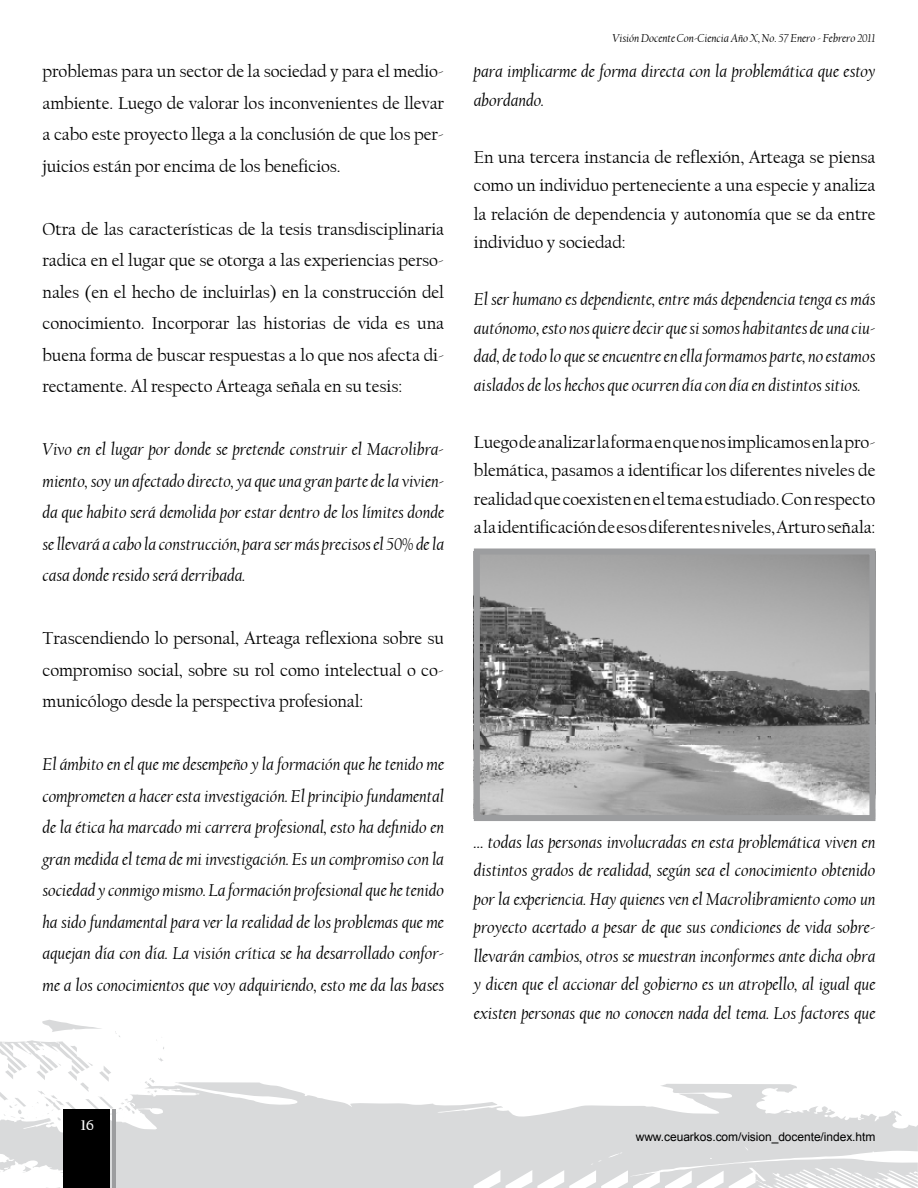
<style>
.page{position:relative;width:918px;height:1188px;background:#fff}
.page>*{position:absolute;margin:0;border:0;box-sizing:border-box;transform-origin:0 0}
.t1{font:italic 18px/31.5px "Californian FB";letter-spacing:-.005em;color:#000;text-align:justify}
.t2{font:18px/31.5px "Californian FB";letter-spacing:-.005em;color:#000;text-align:justify}
.t3{font:700 15px "Californian FB";color:#fff}
.t4{font:italic 12px "Californian FB";letter-spacing:-.005em;color:#000}
.t5{font:12px "Arial";letter-spacing:-.005em;color:#000}
</style>
<div class="page">
<svg style="left:0;top:1082px;width:917px;height:106px;fill:#d9dadb"></svg>
<svg style="left:474px;top:1146px;width:292px;height:42px"></svg>
<svg style="left:0;top:1020px;width:166px;height:105px"></svg>
<div style="left:64px;top:1110px;width:46px;height:78px;background:#000"></div>
<hr style="left:113px;top:1110px;width:3px;height:78px;background:#9c9d9f">
<svg style="left:917px;top:1125px;width:1px;height:62px"></svg>
<img style="left:481px;top:556px;width:387px;height:258px">
<div style="left:474px;top:549px;width:401px;height:272px;border:6px solid #9c9d9f"></div>
<p class="t2" style="left:43px;top:56px;width:403px">problemas para un sector de la sociedad y para el medio&shy;ambiente. Luego de valorar los inconvenientes de llevar a cabo este proyecto llega a la conclusión de que los per&shy;juicios están por encima de los beneficios.</p>
<p class="t2" style="left:43px;top:213px;width:403px">Otra de las características de la tesis transdisciplinaria radica en el lugar que se otorga a las experiencias perso&shy;nales (en el hecho de incluirlas) en la construcción del conocimiento. Incorporar las historias de vida es una buena forma de buscar respuestas a lo que nos afecta di&shy;rectamente. Al respecto Arteaga señala en su tesis:</p>
<p class="t1" style="left:43px;top:434px;width:403px">Vivo en el lugar por donde se pretende construir el Macrolibra&shy;miento, soy un afectado directo, ya que una gran parte de la vivien&shy;da que habito será demolida por estar dentro de los límites donde se llevará a cabo la construcción, para ser más precisos el 50% de la casa donde resido será derribada.</p>
<p class="t2" style="left:43px;top:623px;width:403px">Trascendiendo lo personal, Arteaga reflexiona sobre su compromiso social, sobre su rol como intelectual o co&shy;municólogo desde la perspectiva profesional:</p>
<p class="t1" style="left:43px;top:749px;width:403px">El ámbito en el que me desempeño y la formación que he tenido me comprometen a hacer esta investigación. El principio fundamental de la ética ha marcado mi carrera profesional, esto ha definido en gran medida el tema de mi investigación. Es un compromiso con la sociedad y conmigo mismo. La formación profesional que he tenido ha sido fundamental para ver la realidad de los problemas que me aquejan día con día. La visión crítica se ha desarrollado confor&shy;me a los conocimientos que voy adquiriendo, esto me da las bases</p>
<p class="t4" style="left:612px;top:31px;width:265px">Visión Docente Con-Ciencia Año X, No. 57 Enero - Febrero 2011</p>
<p class="t1" style="left:474px;top:57px;width:403px;line-height:28.5px">para implicarme de forma directa con la problemática que estoy abordando.</p>
<p class="t2" style="left:474px;top:143px;width:403px;line-height:28.5px">En una tercera instancia de reflexión, Arteaga se piensa como un individuo perteneciente a una especie y analiza la relación de dependencia y autonomía que se da entre individuo y sociedad:</p>
<p class="t1" style="left:474px;top:285px;width:403px;line-height:28.5px">El ser humano es dependiente, entre más dependencia tenga es más autónomo, esto nos quiere decir que si somos habitantes de una ciu&shy;dad, de todo lo que se encuentre en ella formamos parte, no estamos aislados de los hechos que ocurren día con día en distintos sitios.</p>
<p class="t2" style="left:474px;top:428px;width:403px;line-height:28.5px">Luego de analizar la forma en que nos implicamos en la pro&shy;blemática, pasamos a identificar los diferentes niveles de realidad que coexisten en el tema estudiado. Con respecto a la identificación de esos diferentes niveles, Arturo señala:</p>
<p class="t1" style="left:474px;top:828px;width:403px;line-height:28.5px">… todas las personas involucradas en esta problemática viven en distintos grados de realidad, según sea el conocimiento obtenido por la experiencia. Hay quienes ven el Macrolibramiento como un proyecto acertado a pesar de que sus condiciones de vida sobre&shy;llevarán cambios, otros se muestran inconformes ante dicha obra y dicen que el accionar del gobierno es un atropello, al igual que existen personas que no conocen nada del tema. Los factores que</p>
<p class="t3" style="left:81px;top:1117px;width:14px">16</p>
<p class="t5" style="left:636px;top:1129px;width:241px">www.ceuarkos.com/vision_docente/index.htm</p>
</div>
